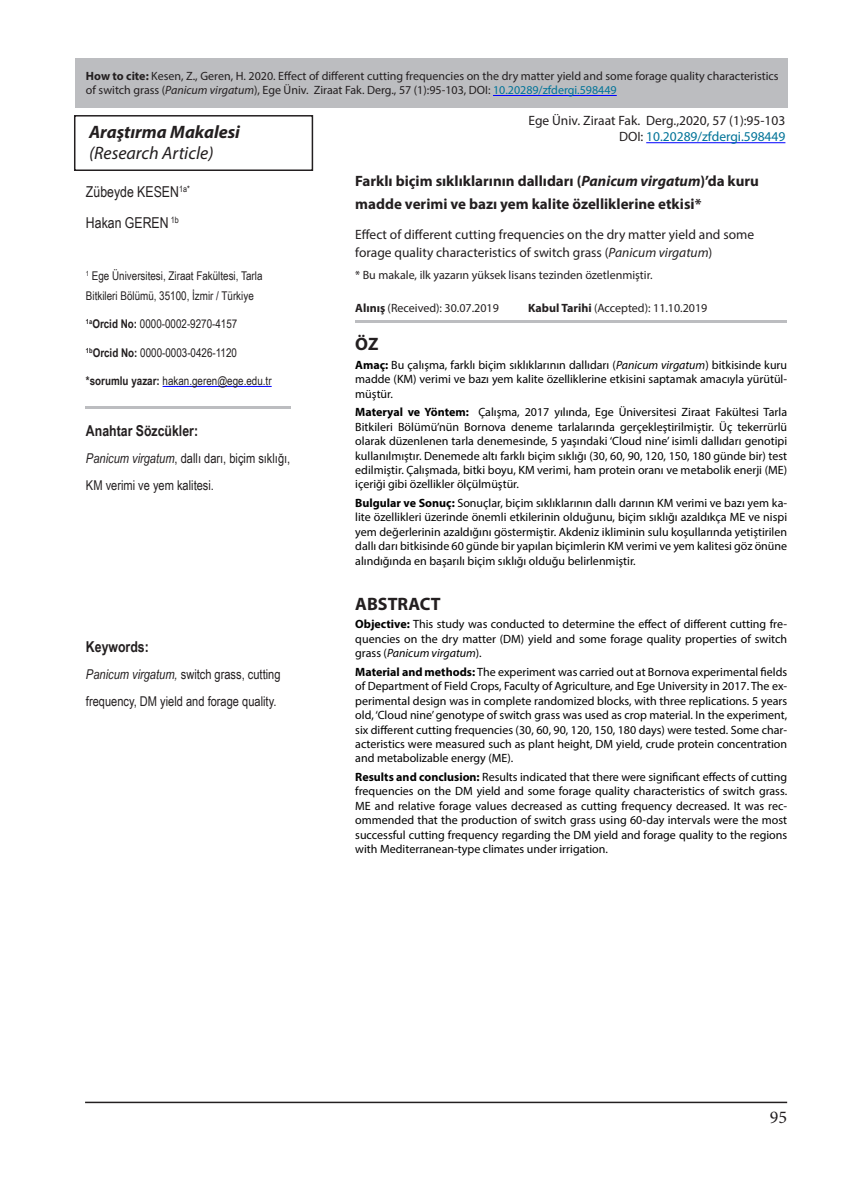
<style>
.page{position:relative;width:851px;height:1191px;background:#fff}
.page>*{position:absolute;margin:0;border:0;box-sizing:border-box;transform-origin:0 0}
.t1{font:italic 700 18px "Myriad Pro";color:#231f20}
.t2{font:italic 18px "Myriad Pro";color:#231f20}
.t3{font:700 18px "Myriad Pro";color:#231f20}
.t4{font:18px "Minion Pro";color:#231f20}
.t5{font:700 15px/22.5px "Myriad Pro";color:#231f20}
.t6{font:15px "Arial Narrow";color:#231f20}
.t7{font:700 15px "Arial Narrow";color:#231f20}
.t8{font:13.5px/18px "Myriad Pro";color:#231f20}
.t9{font:13.5px/27px "Arial Narrow";color:#231f20}
.t10{font:13.5px "Myriad Pro";color:#007398}
.t11{font:12px/14.4px "Myriad Pro";color:#000;text-align:justify}
.t12{font:12px/14.4px "Myriad Pro";color:#231f20}
.t13{font:12px/19.5px "Arial Narrow";color:#231f20}
.s1{font-weight:700}
.s2{font-style:italic}
.s3{color:#007398}
.s4{color:#231f20}
</style>
<div class="page">
<hr style="left:85px;top:1101px;width:702px;height:2px;background:#231f20">
<div style="left:75px;top:58px;width:712px;height:50px;background:#bcbdc0"></div>
<hr style="left:355px;top:321px;width:432px;height:2px;background:#bcbdc0">
<hr style="left:493px;top:95px;width:123px;height:1px;background:#00f">
<hr style="left:646px;top:142px;width:139px;height:1px;background:#00f">
<div style="left:74px;top:115px;width:239px;height:56px;border:2px solid #231f20"></div>
<hr style="left:85px;top:406px;width:205px;height:2px;background:#bcbdc0">
<hr style="left:162px;top:386px;width:109px;height:1px;background:#00f">
<p class="t12" style="left:86px;top:68px;width:694px"><span class="s1">How to cite:</span> Kesen, Z., Geren, H. 2020. Effect of different cutting frequencies on the dry matter yield and some forage quality characteristics of switch grass (<span class="s2">Panicum virgatum</span>), Ege Üniv. Ziraat Fak. Derg., 57 (1):95-103, DOI: <span class="s3">10.20289/zfdergi.598449</span></p>
<p class="t1" style="left:89px;top:120px;width:152px">Araştırma Makalesi</p>
<p class="t2" style="left:89px;top:142px;width:126px">(Research Article)</p>
<p class="t8" style="left:528px;top:111px;width:258px">Ege Üniv. Ziraat Fak. Derg.,2020, 57 (1):95-103</p>
<p class="t10" style="left:619px;top:128px;width:168px"><span class="s4">DOI:</span> 10.20289/zfdergi.598449</p>
<p class="t5" style="left:355px;top:169px;width:405px">Farklı biçim sıklıklarının dallıdarı (<span class="s2">Panicum virgatum</span>)’da kuru madde verimi ve bazı yem kalite özelliklerine etkisi*</p>
<p class="t8" style="left:355px;top:225px;width:400px">Effect of different cutting frequencies on the dry matter yield and some forage quality characteristics of switch grass (<span class="s2">Panicum virgatum</span>)</p>
<p class="t12" style="left:355px;top:267px;width:299px">* Bu makale, ilk yazarın yüksek lisans tezinden özetlenmiştir.</p>
<p class="t6" style="left:86px;top:181px;width:105px">Zübeyde KESEN<sup>1a*</sup></p>
<p class="t6" style="left:86px;top:211px;width:94px">Hakan GEREN <sup>1b</sup></p>
<p class="t13" style="left:86px;top:266px;width:178px"><sup>1</sup> Ege Üniversitesi, Ziraat Fakültesi, Tarla<br>Bitkileri Bölümü, 35100, İzmir / Türkiye</p>
<p class="t13" style="left:86px;top:314px;width:153px"><sup>1a</sup><span class="s1">Orcid No:</span> 0000-0002-9270-4157</p>
<p class="t13" style="left:86px;top:342px;width:152px"><sup>1b</sup><span class="s1">Orcid No:</span> 0000-0003-0426-1120</p>
<p class="t13" style="left:86px;top:371px;width:187px"><span class="s1">*sorumlu yazar:</span> hakan.geren@ege.edu.tr</p>
<p class="t7" style="left:86px;top:419px;width:114px">Anahtar Sözcükler:</p>
<p class="t9" style="left:86px;top:444px;width:206px"><span class="s2">Panicum virgatum</span>, dallı darı, biçim sıklığı,<br>KM verimi ve yem kalitesi.</p>
<p class="t12" style="left:355px;top:301px;width:145px"><span class="s1">Alınış</span> (Received): 30.07.2019</p>
<p class="t12" style="left:528px;top:301px;width:181px"><span class="s1">Kabul Tarihi</span> (Accepted): 11.10.2019</p>
<p class="t3" style="left:355px;top:332px;width:25px">ÖZ</p>
<p class="t11" style="left:355px;top:357px;width:433px"><span class="s1">Amaç:</span> Bu çalışma, farklı biçim sıklıklarının dallıdarı (<span class="s2">Panicum virgatum</span>) bitkisinde kuru madde (KM) verimi ve bazı yem kalite özelliklerine etkisini saptamak amacıyla yürütül&shy;müştür.</p>
<p class="t11" style="left:355px;top:405px;width:433px"><span class="s1">Materyal ve Yöntem:</span> Çalışma, 2017 yılında, Ege Üniversitesi Ziraat Fakültesi Tarla Bitkileri Bölümü’nün Bornova deneme tarlalarında gerçekleştirilmiştir. Üç tekerrürlü olarak düzenlenen tarla denemesinde, 5 yaşındaki ‘Cloud nine’ isimli dallıdarı genotipi kullanılmıştır. Denemede altı farklı biçim sıklığı (30, 60, 90, 120, 150, 180 günde bir) test edilmiştir. Çalışmada, bitki boyu, KM verimi, ham protein oranı ve metabolik enerji (ME) içeriği gibi özellikler ölçülmüştür.</p>
<p class="t11" style="left:355px;top:495px;width:433px"><span class="s1">Bulgular ve Sonuç:</span> Sonuçlar, biçim sıklıklarının dallı darının KM verimi ve bazı yem ka&shy;lite özellikleri üzerinde önemli etkilerinin olduğunu, biçim sıklığı azaldıkça ME ve nispi yem değerlerinin azaldığını göstermiştir. Akdeniz ikliminin sulu koşullarında yetiştirilen dallı darı bitkisinde 60 günde bir yapılan biçimlerin KM verimi ve yem kalitesi göz önüne alındığında en başarılı biçim sıklığı olduğu belirlenmiştir.</p>
<p class="t3" style="left:355px;top:592px;width:87px">ABSTRACT</p>
<p class="t11" style="left:355px;top:617px;width:433px"><span class="s1">Objective:</span> This study was conducted to determine the effect of different cutting fre&shy;quencies on the dry matter (DM) yield and some forage quality properties of switch grass (<span class="s2">Panicum virgatum</span>).</p>
<p class="t11" style="left:355px;top:664px;width:433px"><span class="s1">Material and methods:</span> The experiment was carried out at Bornova experimental fields of Department of Field Crops, Faculty of Agriculture, and Ege University in 2017. The ex&shy;perimental design was in complete randomized blocks, with three replications. 5 years old, ‘Cloud nine’ genotype of switch grass was used as crop material. In the experiment, six different cutting frequencies (30, 60, 90, 120, 150, 180 days) were tested. Some char&shy;acteristics were measured such as plant height, DM yield, crude protein concentration and metabolizable energy (ME).</p>
<p class="t11" style="left:355px;top:769px;width:433px"><span class="s1">Results and conclusion:</span> Results indicated that there were significant effects of cutting frequencies on the DM yield and some forage quality characteristics of switch grass.<br>ME and relative forage values decreased as cutting frequency decreased. It was rec&shy;ommended that the production of switch grass using 60-day intervals were the most successful cutting frequency regarding the DM yield and forage quality to the regions with Mediterranean-type climates under irrigation.</p>
<p class="t7" style="left:86px;top:635px;width:64px">Keywords:</p>
<p class="t9" style="left:86px;top:660px;width:196px"><span class="s2">Panicum virgatum,</span> switch grass, cutting frequency, DM yield and forage quality.</p>
<h1 class="t4" style="left:769px;top:1105px;width:19px">95</h1>
</div>
